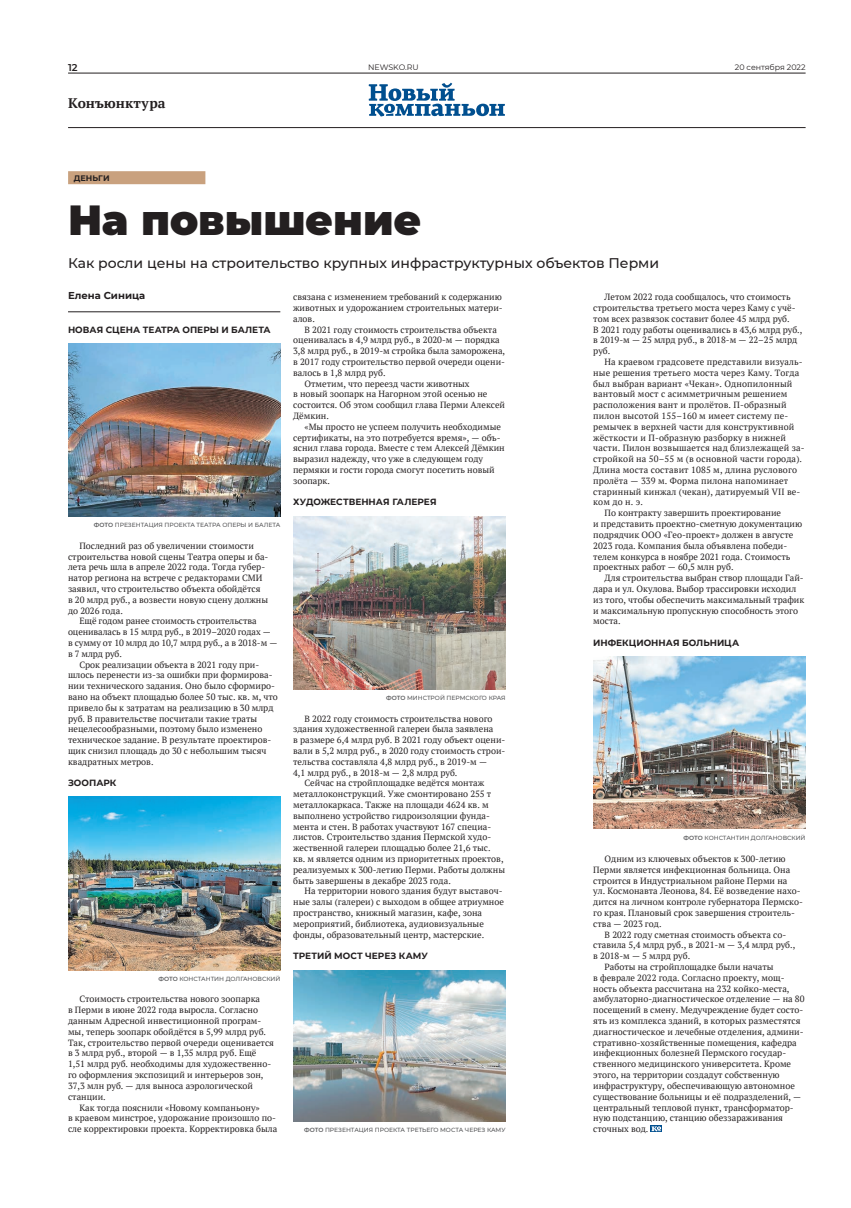
<style>
.page{position:relative;width:851px;height:1208px;background:#fff}
.page>*{position:absolute;margin:0;border:0;box-sizing:border-box;transform-origin:0 0}
.Заголовок_42{font:900 42px "Montserrat";color:#231f20}
.Лид{font:500 14px "Montserrat";color:#231f20}
.t1{font:700 13.8px "PT Serif";letter-spacing:.005em;color:#231f20}
.Автор{font:700 10px "Montserrat";color:#231f20}
.t2{font:600 9.9px "Montserrat";color:#231f20}
.Основной_текст{font:9px/10.8px "PT Serif";color:#231f20}
.Подзаг_в_тексте{font:700 9px "Montserrat";color:#231f20}
.Рубрика{font:700 8px "Montserrat";letter-spacing:.005em;color:#231f20}
.t3{font:7.9px "Montserrat";color:#231f20}
.Фотограф{font:500 6px "Montserrat";color:#57585a}
.s1{font-weight:600}
</style>
<div class="page">
<hr style="left:68px;top:127px;width:737px;height:1px;background:#231f20">
<hr style="left:68px;top:73px;width:737px;height:1px;background:#231f20">
<svg style="left:368px;top:83px;width:137px;height:34px"></svg>
<div style="left:68px;top:171px;width:137px;height:13px;background:#c9a17e"></div>
<hr style="left:68px;top:311px;width:212px;height:1px;background:#231f20">
<svg style="left:650px;top:1125px;width:11px;height:7px"></svg>
<svg style="left:651px;top:1126px;width:10px;height:5px"></svg>
<img style="left:68px;top:343px;width:212px;height:173px">
<img style="left:68px;top:797px;width:212px;height:173px">
<img style="left:293px;top:516px;width:212px;height:173px">
<img style="left:293px;top:970px;width:212px;height:151px">
<img style="left:593px;top:657px;width:212px;height:171px">
<p class="t2" style="left:68px;top:60px;width:11px">12</p>
<p class="t3" style="left:368px;top:62px;width:52px">NEWSKO.RU</p>
<p class="t3" style="left:734px;top:62px;width:72px">20 сентября 2022</p>
<p class="t1" style="left:68px;top:93px;width:99px">Конъюнктура</p>
<p class="Рубрика" style="left:74px;top:173px;width:37px">ДЕНЬГИ</p>
<p class="Заголовок_42" style="left:68px;top:189px;width:354px">На повышение</p>
<p class="Лид" style="left:68px;top:253px;width:592px">Как росли цены на строительство крупных инфраструктурных объектов Перми</p>
<p class="Автор" style="left:68px;top:288px;width:79px">Елена Синица</p>
<p class="Подзаг_в_тексте" style="left:68px;top:323px;width:204px">НОВАЯ СЦЕНА ТЕАТРА ОПЕРЫ И БАЛЕТА</p>
<p class="Основной_текст" style="left:593px;top:291px;width:210px;text-indent:11px">Летом 2022 года сообщалось, что стоимость строительства третьего моста через Каму с учё&shy;том всех развязок составит более 45 млрд руб.<br>В 2021 году работы оценивались в 43,6 млрд руб., в 2019-м — 25 млрд руб., в 2018-м — 22–25 млрд руб.</p>
<p class="Основной_текст" style="left:593px;top:356px;width:213px;text-indent:11px">На краевом градсовете представили визуаль&shy;ные решения третьего моста через Каму. Тогда был выбран вариант «Чекан». Однопилонный вантовый мост с асимметричным решением расположения вант и пролётов. П-образный пилон высотой 155–160 м имеет систему пе&shy;ремычек в верхней части для конструктивной жёсткости и П-образную разборку в нижней части. Пилон возвышается над близлежащей за&shy;стройкой на 50–55 м (в основной части города).<br>Длина моста составит 1085 м, длина руслового пролёта — 339 м. Форма пилона напоминает старинный кинжал (чекан), датируемый VII ве&shy;ком до н. э.</p>
<p class="Основной_текст" style="left:593px;top:507px;width:210px;text-indent:11px">По контракту завершить проектирование<br>и представить проектно-сметную документацию подрядчик ООО «Гео-проект» должен в августе 2023 года. Компания была объявлена победи&shy;телем конкурса в ноябре 2021 года. Стоимость проектных работ — 60,5 млн руб.</p>
<p class="Основной_текст" style="left:593px;top:572px;width:212px;text-indent:11px">Для строительства выбран створ площади Гай&shy;дара и ул. Окулова. Выбор трассировки исходил из того, чтобы обеспечить максимальный трафик и максимальную пропускную способность этого моста.</p>
<p class="Подзаг_в_тексте" style="left:593px;top:636px;width:147px">ИНФЕКЦИОННАЯ БОЛЬНИЦА</p>
<p class="Основной_текст" style="left:293px;top:291px;width:211px;text-align:justify">связана с изменением требований к содержанию животных и удорожанием строительных матери&shy;алов.</p>
<p class="Основной_текст" style="left:293px;top:324px;width:213px;text-indent:11px">В 2021 году стоимость строительства объекта оценивалась в 4,9 млрд руб., в 2020-м — порядка 3,8 млрд руб., в 2019-м стройка была заморожена, в 2017 году строительство первой очереди оцени&shy;валось в 1,8 млрд руб.</p>
<p class="Основной_текст" style="left:293px;top:378px;width:213px;text-indent:11px">Отметим, что переезд части животных<br>в новый зоопарк на Нагорном этой осенью не состоится. Об этом сообщил глава Перми Алексей Дёмкин.</p>
<p class="Основной_текст" style="left:293px;top:421px;width:213px;text-indent:11px">«Мы просто не успеем получить необходимые сертификаты, на это потребуется время», — объ&shy;яснил глава города. Вместе с тем Алексей Дёмкин выразил надежду, что уже в следующем году пермяки и гости города смогут посетить новый зоопарк.</p>
<p class="Подзаг_в_тексте" style="left:293px;top:496px;width:145px">ХУДОЖЕСТВЕННАЯ ГАЛЕРЕЯ</p>
<p class="Фотограф" style="left:94px;top:521px;width:188px"><span class="s1">ФОТО</span> ПРЕЗЕНТАЦИЯ ПРОЕКТА ТЕАТРА ОПЕРЫ И БАЛЕТА</p>
<p class="Основной_текст" style="left:68px;top:540px;width:202px;text-indent:11px">Последний раз об увеличении стоимости строительства новой сцены Театра оперы и ба&shy;лета речь шла в апреле 2022 года. Тогда губер&shy;натор региона на встрече с редакторами СМИ заявил, что строительство объекта обойдётся<br>в 20 млрд руб., а возвести новую сцену должны до 2026 года.</p>
<p class="Основной_текст" style="left:68px;top:615px;width:211px;text-indent:11px">Ещё годом ранее стоимость строительства оценивалась в 15 млрд руб., в 2019–2020 годах — в сумму от 10 млрд до 10,7 млрд руб., а в 2018-м — в 7 млрд руб.</p>
<p class="Основной_текст" style="left:68px;top:659px;width:211px;text-indent:11px">Срок реализации объекта в 2021 году при&shy;шлось перенести из-за ошибки при формирова&shy;нии технического задания. Оно было сформиро&shy;вано на объект площадью более 50 тыс. кв. м, что привело бы к затратам на реализацию в 30 млрд руб. В правительстве посчитали такие траты нецелесообразными, поэтому было изменено техническое задание. В результате проектиров&shy;щик снизил площадь до 30 с небольшим тысяч квадратных метров.</p>
<p class="Подзаг_в_тексте" style="left:68px;top:776px;width:50px">ЗООПАРК</p>
<p class="Фотограф" style="left:386px;top:693px;width:121px"><span class="s1">ФОТО</span> МИНСТРОЙ ПЕРМСКОГО КРАЯ</p>
<p class="Основной_текст" style="left:293px;top:713px;width:214px;text-indent:11px">В 2022 году стоимость строительства нового здания художественной галереи была заявлена<br>в размере 6,4 млрд руб. В 2021 году объект оцени&shy;вали в 5,2 млрд руб., в 2020 году стоимость строи&shy;тельства составляла 4,8 млрд руб., в 2019-м —<br>4,1 млрд руб., в 2018-м — 2,8 млрд руб.</p>
<p class="Основной_текст" style="left:293px;top:777px;width:213px;text-indent:11px">Сейчас на стройплощадке ведётся монтаж металлоконструкций. Уже смонтировано 255 т металлокаркаса. Также на площади 4624 кв. м выполнено устройство гидроизоляции фунда&shy;мента и стен. В работах участвуют 167 специа&shy;листов. Строительство здания Пермской худо&shy;жественной галереи площадью более 21,6 тыс.<br>кв. м является одним из приоритетных проектов, реализуемых к 300-летию Перми. Работы должны быть завершены в декабре 2023 года.</p>
<p class="Основной_текст" style="left:293px;top:885px;width:212px;text-indent:11px">На территории нового здания будут выставоч&shy;ные залы (галереи) с выходом в общее атриумное пространство, книжный магазин, кафе, зона мероприятий, библиотека, аудиовизуальные фонды, образовательный центр, мастерские.</p>
<p class="Подзаг_в_тексте" style="left:293px;top:949px;width:136px">ТРЕТИЙ МОСТ ЧЕРЕЗ КАМУ</p>
<p class="Фотограф" style="left:683px;top:834px;width:123px"><span class="s1">ФОТО</span> КОНСТАНТИН ДОЛГАНОВСКИЙ</p>
<p class="Основной_текст" style="left:593px;top:853px;width:211px;text-indent:11px">Одним из ключевых объектов к 300-летию Перми является инфекционная больница. Она строится в Индустриальном районе Перми на<br>ул. Космонавта Леонова, 84. Её возведение нахо&shy;дится на личном контроле губернатора Пермско&shy;го края. Плановый срок завершения строитель&shy;ства — 2023 год.</p>
<p class="Основной_текст" style="left:593px;top:929px;width:203px;text-indent:11px">В 2022 году сметная стоимость объекта со&shy;ставила 5,4 млрд руб., в 2021-м — 3,4 млрд руб., в 2018-м — 5 млрд руб.</p>
<p class="Основной_текст" style="left:593px;top:961px;width:213px;text-indent:11px">Работы на стройплощадке были начаты<br>в феврале 2022 года. Согласно проекту, мощ&shy;ность объекта рассчитана на 232 койко-места, амбулаторно-диагностическое отделение — на 80 посещений в смену. Медучреждение будет состо&shy;ять из комплекса зданий, в которых разместятся диагностическое и лечебные отделения, админи&shy;стративно-хозяйственные помещения, кафедра инфекционных болезней Пермского государ&shy;ственного медицинского университета. Кроме этого, на территории создадут собственную инфраструктуру, обеспечивающую автономное существование больницы и её подразделений, — центральный тепловой пункт, трансформатор&shy;ную подстанцию, станцию обеззараживания сточных вод.</p>
<p class="Фотограф" style="left:158px;top:974px;width:123px"><span class="s1">ФОТО</span> КОНСТАНТИН ДОЛГАНОВСКИЙ</p>
<p class="Основной_текст" style="left:68px;top:993px;width:207px;text-indent:11px">Стоимость строительства нового зоопарка<br>в Перми в июне 2022 года выросла. Согласно данным Адресной инвестиционной програм&shy;мы, теперь зоопарк обойдётся в 5,99 млрд руб.<br>Так, строительство первой очереди оценивается в 3 млрд руб., второй — в 1,35 млрд руб. Ещё 1,51 млрд руб. необходимы для художественно&shy;го оформления экспозиций и интерьеров зон, 37,3 млн руб. — для выноса аэрологической станции.</p>
<p class="Основной_текст" style="left:68px;top:1101px;width:211px;text-indent:11px">Как тогда пояснили «Новому компаньону»<br>в краевом минстрое, удорожание произошло по&shy;сле корректировки проекта. Корректировка была</p>
<p class="Фотограф" style="left:304px;top:1125px;width:203px"><span class="s1">ФОТО</span> ПРЕЗЕНТАЦИЯ ПРОЕКТА ТРЕТЬЕГО МОСТА ЧЕРЕЗ КАМУ</p>
</div>
